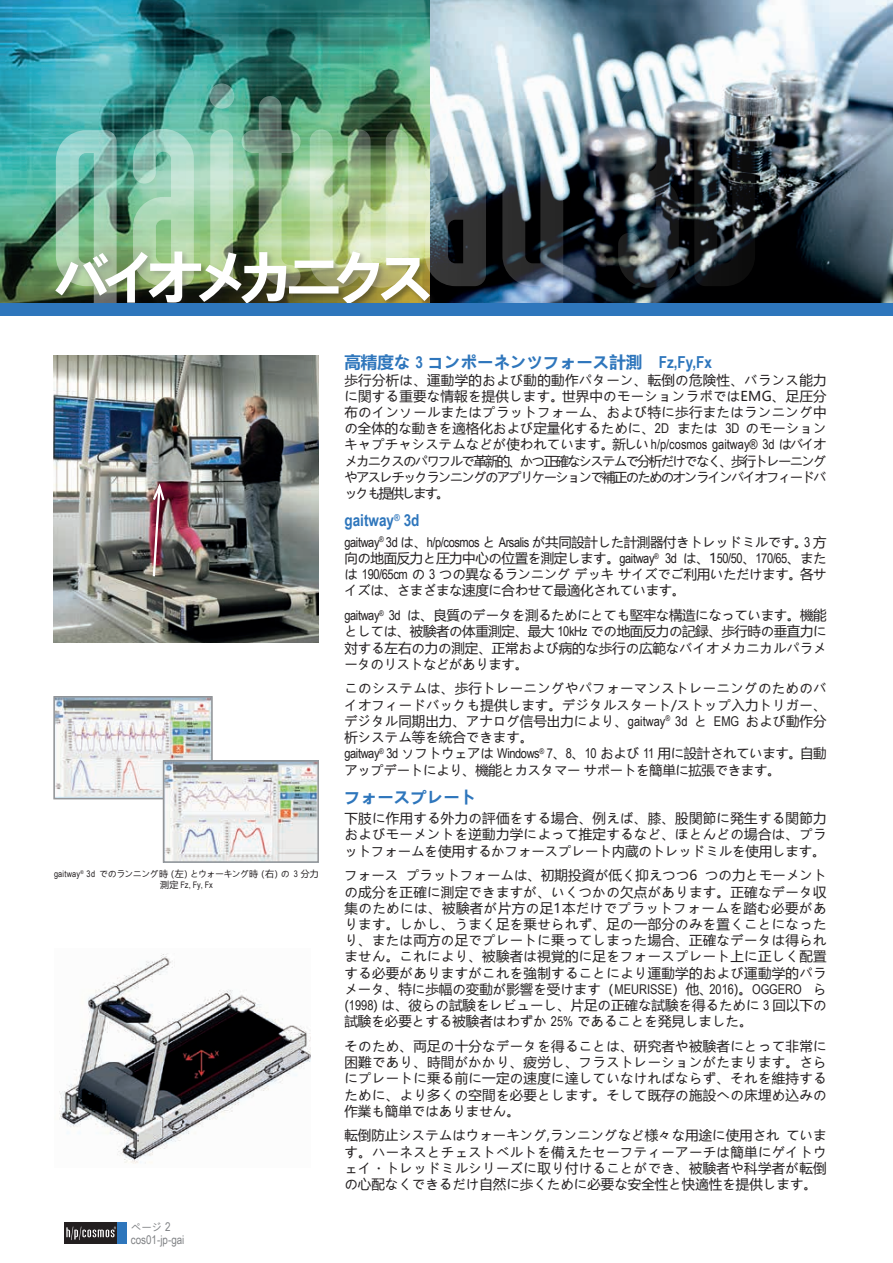
<style>
.page{position:relative;width:893px;height:1263px;background:#fff}
.page>*{position:absolute;margin:0;border:0;box-sizing:border-box;transform-origin:0 0}
.t1{font:256.5px "Marten Pro";color:#fff}
.t2{font:700 57px "Microsoft Ya Hei UI";letter-spacing:-.165em;color:#fff}
.t3{font:700 16.5px "Microsoft Ya Hei UI";color:#2e76bc}
.t4{font:700 16.5px "Arial Narrow";color:#2e76bc}
.t5{font:13.5px/16.2px "Microsoft Ya Hei UI";color:#231f20;text-align:justify}
.t6{font:13.5px "Arial Narrow";letter-spacing:-.03em;color:#231f20}
.t7{font:12px "Arial Narrow";color:#808285}
.t8{font:10.5px "Microsoft Ya Hei UI";color:#808285}
.t9{font:9px "Microsoft Ya Hei UI";letter-spacing:-.045em;color:#231f20}
.t10{font:9px "Arial Narrow";color:#231f20}
.s1{font-family:"Arial Narrow"}
.s2{font-family:"Microsoft Ya Hei UI"}
.s3{font-family:"Arial Narrow";font-size:12px}
</style>
<div class="page">
<img style="left:430px;top:0;width:463px;height:303px">
<img style="left:0;top:0;width:430px;height:303px">
<img style="left:59px;top:953px;width:252px;height:211px">
<div style="left:54px;top:249px;width:383px;height:62px;background:#231f20;opacity:.4"></div>
<div style="left:0;top:303px;width:893px;height:13px;background:#2e76bc"></div>
<div style="left:64px;top:1222px;width:53px;height:22px;background:#231f20"></div>
<div style="left:117px;top:1222px;width:10px;height:22px;background:#2e76bc"></div>
<svg style="left:66px;top:1226px;width:50px;height:14px"></svg>
<img style="left:56px;top:699px;width:154px;height:97px">
<div style="left:53px;top:696px;width:160px;height:103px;border:2px solid #939598"></div>
<img style="left:166px;top:763px;width:150px;height:97px">
<div style="left:163px;top:760px;width:156px;height:103px;border:2px solid #939598"></div>
<img style="left:53px;top:356px;width:266px;height:287px">
<svg style="left:151px;top:480px;width:15px;height:99px"></svg>
<h1 class="t1" style="left:48px;top:4px;width:717px">gaitway 3D</h1>
<h2 class="t2" style="left:53px;top:237px;width:383px">バイオメカニクス</h2>
<p class="t9" style="left:54px;top:868px;width:266px"><span class="s1">gaitway</span><sup>®</sup> <span class="s1">3d</span> でのランニング時（左）とウォーキング時（右）の <span class="s1">3</span> 分力</p>
<p class="t10" style="left:160px;top:878px;width:54px"><span class="s2">測定</span> Fz, Fy, Fx</p>
<p class="t8" style="left:131px;top:1220px;width:41px">ページ <span class="s3">2</span></p>
<p class="t7" style="left:131px;top:1231px;width:55px">cos01-jp-gai</p>
<p class="t3" style="left:344px;top:351px;width:369px">高精度な <span class="s1">3</span> コンポーネンツフォース計測　<span class="s1">Fz,Fy,Fx</span></p>
<p class="t5" style="left:344px;top:371px;width:484px">歩行分析は、運動学的および動的動作パターン、転倒の危険性、バランス能力に関する重要な情報を提供します。世界中のモーションラボではEMG、足圧分布のインソールまたはプラットフォーム、および特に歩行またはランニング中の全体的な動きを適格化および定量化するために、<span class="s1">2D</span> または <span class="s1">3D</span> のモーションキャプチャシステムなどが使われています。新しい <span class="s1">h/p/cosmos gaitway® 3d</span> はバイオメカニクスのパワフルで革新的、かつ正確なシステムで分析だけでなく、歩行トレーニングやアスレチックランニングのアプリケーションで補正のためのオンラインバイオフィードバックも提供します。</p>
<p class="t4" style="left:344px;top:508px;width:76px">gaitway<sup>®</sup> 3d</p>
<p class="t6" style="left:344px;top:532px;width:484px">gaitway<sup>®</sup> 3d <span class="s2">は、</span>h/p/cosmos <span class="s2">と</span> Arsalis <span class="s2">が共同設計した計測器付きトレッドミルです。</span>3 <span class="s2">方</span></p>
<p class="t5" style="left:344px;top:550px;width:484px">向の地面反力と圧力中心の位置を測定します。<span class="s1">gaitway</span><sup>®</sup> <span class="s1">3d</span> は、1<span class="s1">50/50</span>、<span class="s1">170/65</span>、または <span class="s1">190/65cm</span> の <span class="s1">3</span> つの異なるランニング デッキ サイズでご利用いただけます。 各サイズは、さまざまな速度に合わせて最適化されています。</p>
<p class="t5" style="left:344px;top:607px;width:484px"><span class="s1">gaitway</span><sup>®</sup> <span class="s1">3d</span> は、良質のデータを測るためにとても堅牢な構造になっています。機能としては、被験者の体重測定、最大 <span class="s1">10kHz</span> での地面反力の記録、歩行時の垂直力に対する左右の力の測定、正常および病的な歩行の広範なバイオメカニカルパラメータのリストなどがあります。</p>
<p class="t5" style="left:344px;top:680px;width:484px;text-align:left">このシステムは、歩行トレーニングやパフォーマンストレーニングのためのバイオフィードバックも提供します。デジタルスタート/ストップ入力トリガー、デジタル同期出力、アナログ信号出力により、<span class="s1">gaitway</span><sup>®</sup> <span class="s1">3d</span> と <span class="s1">EMG</span> および動作分析システム等を統合できます。<br><span class="s1">gaitway</span><sup>®</sup> <span class="s1">3d</span> ソフトウェアは <span class="s1">Windows</span><sup>®</sup> <span class="s1">7</span>、<span class="s1">8</span>、<span class="s1">10</span> および <span class="s1">11</span> 用に設計されています。自動アップデートにより、機能とカスタマー サポートを簡単に拡張できます。</p>
<p class="t3" style="left:344px;top:785px;width:134px">フォースプレート</p>
<p class="t5" style="left:344px;top:810px;width:484px">下肢に作用する外力の評価をする場合、例えば、膝、股関節に発生する関節力およびモーメントを逆動力学によって推定するなど、ほとんどの場合は、プラットフォームを使用するかフォースプレート内蔵のトレッドミルを使用します。</p>
<p class="t5" style="left:344px;top:867px;width:484px">フォース プラットフォームは、初期投資が低く抑えつつ6 つの力とモーメントの成分を正確に測定できますが、いくつかの欠点があります。正確なデータ収集のためには、被験者が片方の足1本だけでプラットフォームを踏む必要があります。しかし、うまく足を乗せられず、足の一部分のみを置くことになったり、または両方の足でプレートに乗ってしまった場合、正確なデータは得られません。これにより、被験者は視覚的に足をフォースプレート上に正しく配置する必要がありますがこれを強制することにより運動学的および運動学的パラメータ、特に歩幅の変動が影響を受けます（<span class="s1">MEURISSE</span>）他、<span class="s1">2016</span>)。<span class="s1">OGGERO</span> ら(<span class="s1">1998</span>) は、彼らの試験をレビューし、片足の正確な試験を得るために <span class="s1">3</span> 回以下の試験を必要とする被験者はわずか <span class="s1">25%</span> であることを発見しました。</p>
<p class="t5" style="left:344px;top:1037px;width:484px">そのため、両足の十分なデータを得ることは、研究者や被験者にとって非常に困難であり、時間がかかり、疲労し、フラストレーションがたまります。さらにプレートに乗る前に一定の速度に達していなければならず、それを維持するために、より多くの空間を必要とします。そして既存の施設への床埋め込みの作業も簡単ではありません。</p>
<p class="t5" style="left:344px;top:1127px;width:484px">転倒防止システムはウォーキング,ランニングなど様々な用途に使用され ています。ハーネスとチェストベルトを備えたセーフティーアーチは簡単にゲイトウェイ・トレッドミルシリーズに取り付けることができ、被験者や科学者が転倒の心配なくできるだけ自然に歩くために必要な安全性と快適性を提供します。</p>
</div>
